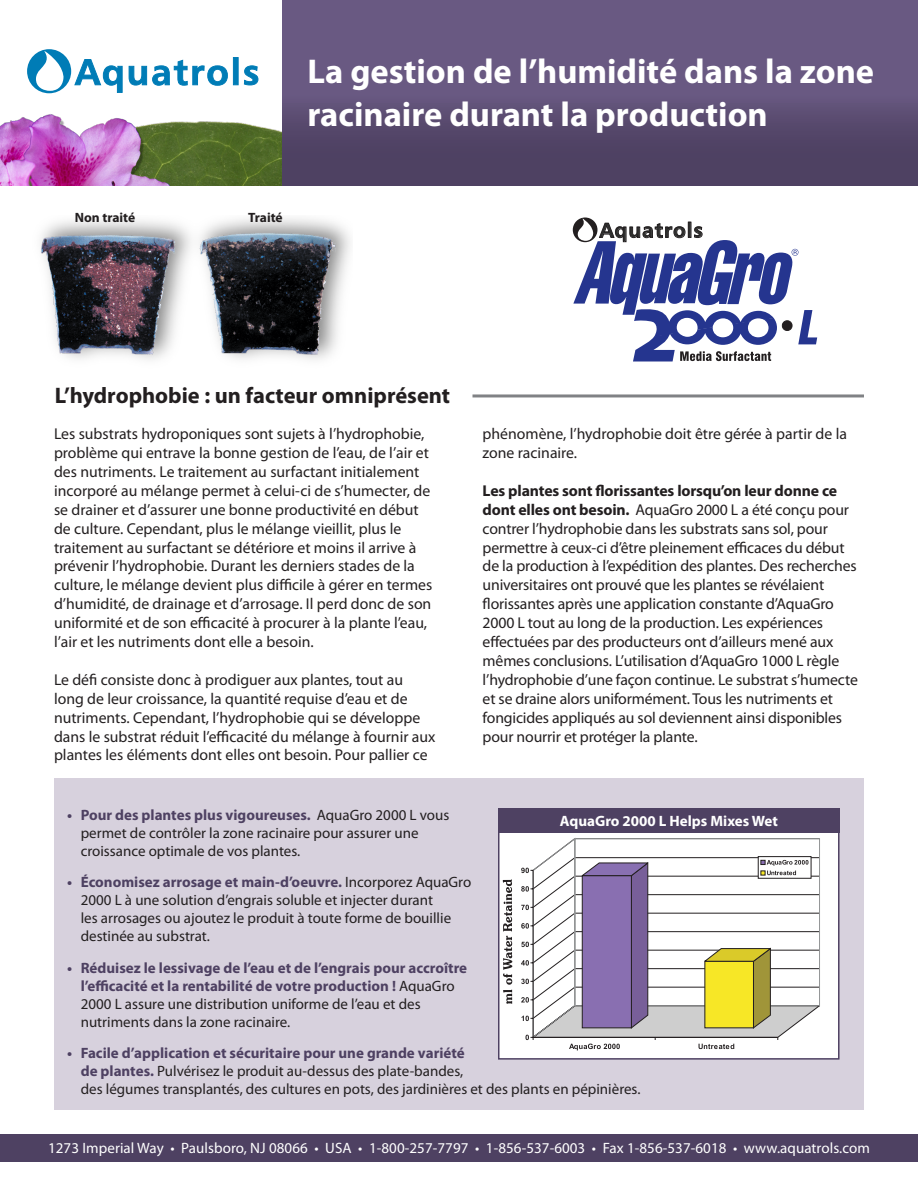
<style>
.page{position:relative;width:918px;height:1188px;background:#fff}
.page>*{position:absolute;margin:0;border:0;box-sizing:border-box;transform-origin:0 0}
.t1{font:700 34.5px/43.5px "Myriad Pro";color:#fff}
.t2{font:700 22.5px "Myriad Pro";color:#231f20}
.t3{font:20.4px "Humanist 777 BT Bold B";letter-spacing:.05em;color:#2e2f2e}
.t4{font:15.75px/18.9px "Myriad Pro";color:#231f20}
.t5{font:15px/18px "Myriad Pro";color:#231f20}
.t6{font:700 15px/18px "Myriad Pro";color:#4e4162}
.t7{font:15px "Myriad Pro";letter-spacing:.005em;color:#fff}
.t8{font:700 15px "Myriad Pro";color:#fff}
.t9{font:700 13.5px "Myriad Pro";color:#231f20}
.s1{font-weight:700}
.s2{font-weight:700;color:#4e4162}
.s3{font-weight:400;color:#231f20}
</style>
<div class="page">
<div style="left:269px;top:0;width:649px;height:186px;background:linear-gradient(to bottom,#72618c,#4d4061)"></div>
<img style="left:0;top:0;width:282px;height:186px">
<svg style="left:74px;top:59px;width:49px;height:34px"></svg>
<svg style="left:129px;top:60px;width:99px;height:26px"></svg>
<div style="left:233px;top:57px;width:5px;height:28px;background:#007cb6"></div>
<svg style="left:244px;top:65px;width:14px;height:20px"></svg>
<div style="left:27px;top:49px;width:44px;height:44px;background:#007cb6;border-radius:50%"></div>
<svg style="left:36px;top:51px;width:28px;height:40px"></svg>
<div style="left:54px;top:778px;width:810px;height:332px;background:#d7d1dd"></div>
<hr style="left:472px;top:394px;width:392px;height:3px;background:#808285">
<svg style="left:573px;top:217px;width:24px;height:25px"></svg>
<svg style="left:573px;top:219px;width:244px;height:143px"></svg>
<div style="left:0;top:1134px;width:918px;height:27px;background:#4e4162"></div>
<div style="left:499px;top:832px;width:340px;height:227px;background:#fff"></div>
<svg style="left:521px;top:839px;width:299px;height:211px"></svg>
<svg style="left:503px;top:879px;width:9px;height:125px"></svg>
<div style="left:498px;top:831px;width:342px;height:229px;border:2px solid #4e4162"></div>
<div style="left:498px;top:808px;width:342px;height:25px;background:#4e4162"></div>
<img style="left:40px;top:218px;width:310px;height:142px">
<p class="t1" style="left:308px;top:48px;width:568px">La gestion de l’humidité dans la zone racinaire durant la production</p>
<p class="t9" style="left:75px;top:208px;width:62px">Non traité</p>
<p class="t9" style="left:248px;top:208px;width:36px">Traité</p>
<p class="t3" style="left:600px;top:217px;width:105px">Aquatrols</p>
<p class="t2" style="left:55px;top:380px;width:397px">L’hydrophobie : un facteur omniprésent</p>
<p class="t4" style="left:54px;top:424px;width:380px">Les substrats hydroponiques sont sujets à l’hydrophobie, problème qui entrave la bonne gestion de l’eau, de l’air et des nutriments. Le traitement au surfactant initialement incorporé au mélange permet à celui-ci de s’humecter, de se drainer et d’assurer une bonne productivité en début de culture. Cependant, plus le mélange vieillit, plus le traitement au surfactant se détériore et moins il arrive à prévenir l’hydrophobie. Durant les derniers stades de la culture, le mélange devient plus difficile à gérer en termes d’humidité, de drainage et d’arrosage. Il perd donc de son uniformité et de son efficacité à procurer à la plante l’eau, l’air et les nutriments dont elle a besoin.</p>
<p class="t4" style="left:54px;top:670px;width:383px">Le défi consiste donc à prodiguer aux plantes, tout au long de leur croissance, la quantité requise d’eau et de nutriments. Cependant, l’hydrophobie qui se développe dans le substrat réduit l’efficacité du mélange à fournir aux plantes les éléments dont elles ont besoin. Pour pallier ce</p>
<p class="t4" style="left:483px;top:424px;width:366px">phénomène, l’hydrophobie doit être gérée à partir de la zone racinaire.</p>
<p class="t4" style="left:483px;top:481px;width:377px"><span class="s1">Les plantes sont florissantes lorsqu’on leur donne ce dont elles ont besoin.</span> AquaGro 2000 L a été conçu pour contrer l’hydrophobie dans les substrats sans sol, pour permettre à ceux-ci d’être pleinement efficaces du début de la production à l’expédition des plantes. Des recherches universitaires ont prouvé que les plantes se révélaient florissantes après une application constante d’AquaGro 2000 L tout au long de la production. Les expériences effectuées par des producteurs ont d’ailleurs mené aux mêmes conclusions. L’utilisation d’AquaGro 1000 L règle l’hydrophobie d’une façon continue. Le substrat s’humecte et se draine alors uniformément. Tous les nutriments et fongicides appliqués au sol deviennent ainsi disponibles pour nourrir et protéger la plante.</p>
<p class="t5" style="left:81px;top:805px;width:370px;text-indent:-14px"><span class="s2">• Pour des plantes plus vigoureuses.</span> AquaGro 2000 L vous permet de contrôler la zone racinaire pour assurer une croissance optimale de vos plantes.</p>
<p class="t5" style="left:81px;top:873px;width:392px;text-indent:-14px"><span class="s2">• Économisez arrosage et main-d’oeuvre.</span> Incorporez AquaGro 2000 L à une solution d’engrais soluble et injecter durant<br>les arrosages ou ajoutez le produit à toute forme de bouillie destinée au substrat.</p>
<p class="t6" style="left:81px;top:958px;width:388px;text-indent:-14px">• Réduisez le lessivage de l’eau et de l’engrais pour accroître l’efficacité et la rentabilité de votre production ! <span class="s3">AquaGro 2000 L assure une distribution uniforme de l’eau et des nutriments dans la zone racinaire.</span></p>
<p class="t5" style="left:81px;top:1044px;width:561px;text-indent:-14px"><span class="s2">• Facile d’application et sécuritaire pour une grande variété<br>de plantes.</span> Pulvérisez le produit au-dessus des plate-bandes,<br>des légumes transplantés, des cultures en pots, des jardinières et des plants en pépinières.</p>
<p class="t8" style="left:560px;top:812px;width:219px">AquaGro 2000 L Helps Mixes Wet</p>
<p class="t7" style="left:48px;top:1138px;width:823px">1273 Imperial Way • Paulsboro, NJ 08066 • USA • 1-800-257-7797 • 1-856-537-6003 • Fax 1-856-537-6018 • www.aquatrols.com</p>
</div>
